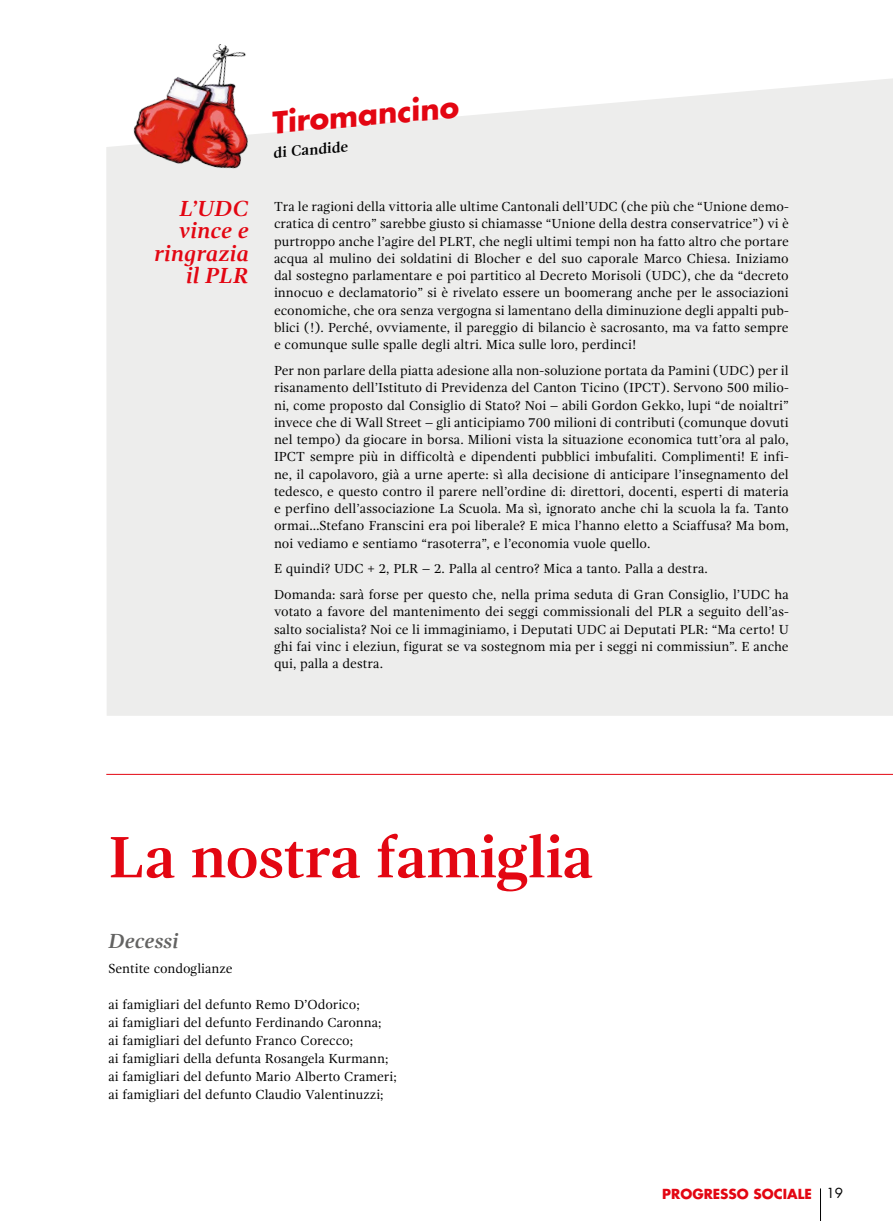
<style>
.page{position:relative;width:893px;height:1221px;background:#fff}
.page>*{position:absolute;margin:0;border:0;box-sizing:border-box;transform-origin:0 0}
.t1{font:700 60px "Gandhi Serif";letter-spacing:-.015em;color:#e30612}
.t2{font:700 29.4px "Futura Std";color:#e30612}
.t3{font:italic 700 22.5px/22.5px "Gandhi Serif";letter-spacing:.005em;color:#e30612;text-align:right}
.t4{font:italic 700 21px "Gandhi Serif";letter-spacing:.005em;color:#636362}
.t5{font:700 15px "Gandhi Serif";color:#000}
.t6{font:13.5px/17.2px "Gandhi Serif";color:#000;text-align:justify}
.t7{font:700 13.5px "Futura Std";color:#e30612}
.s1{font-weight:400;color:#000}
</style>
<div class="page">
<div style="left:106px;top:78px;width:787px;height:637px;background:#ededec"></div>
<img style="left:123px;top:44px;width:152px;height:130px">
<hr style="left:820px;top:1188px;width:1px;height:32px;background:#000">
<hr style="left:106px;top:774px;width:787px;height:1px;background:#e30612">
<h3 class="t3" style="left:154px;top:197px;width:96px">L’UDC vince e ringrazia il PLR</h3>
<h2 class="t2" style="left:270px;top:103px;width:189px;rotate:-5deg">Tiromancino</h2>
<p class="t5" style="left:272px;top:144px;width:77px;rotate:-5deg">di Candide</p>
<p class="t6" style="left:274px;top:198px;width:516px">Tra le ragioni della vittoria alle ultime Cantonali dell’UDC (che più che “Unione demo&shy;cratica di centro” sarebbe giusto si chiamasse “Unione della destra conservatrice”) vi è purtroppo anche l’agire del PLRT, che negli ultimi tempi non ha fatto altro che portare acqua al mulino dei soldatini di Blocher e del suo caporale Marco Chiesa. Iniziamo dal sostegno parlamentare e poi partitico al Decreto Morisoli (UDC), che da “decreto innocuo e declamatorio” si è rivelato essere un boomerang anche per le associazioni economiche, che ora senza vergogna si lamentano della diminuzione degli appalti pub&shy;blici (!). Perché, ovviamente, il pareggio di bilancio è sacrosanto, ma va fatto sempre e comunque sulle spalle degli altri. Mica sulle loro, perdinci!</p>
<p class="t6" style="left:274px;top:362px;width:516px">Per non parlare della piatta adesione alla non-soluzione portata da Pamini (UDC) per il risanamento dell’Istituto di Previdenza del Canton Ticino (IPCT). Servono 500 milio&shy;ni, come proposto dal Consiglio di Stato? Noi – abili Gordon Gekko, lupi “de noialtri” invece che di Wall Street – gli anticipiamo 700 milioni di contributi (comunque dovuti nel tempo) da giocare in borsa. Milioni vista la situazione economica tutt’ora al palo, IPCT sempre più in difficoltà e dipendenti pubblici imbufaliti. Complimenti! E infi&shy;ne, il capolavoro, già a urne aperte: sì alla decisione di anticipare l’insegnamento del tedesco, e questo contro il parere nell’ordine di: direttori, docenti, esperti di materia e perfino dell’associazione La Scuola. Ma sì, ignorato anche chi la scuola la fa. Tanto ormai…Stefano Franscini era poi liberale? E mica l’hanno eletto a Sciaffusa? Ma bom, noi vediamo e sentiamo “rasoterra”, e l’economia vuole quello.</p>
<p class="t6" style="left:274px;top:556px;width:516px;line-height:25.8px">E quindi? UDC + 2, PLR – 2. Palla al centro? Mica a tanto. Palla a destra.<br>Domanda: sarà forse per questo che, nella prima seduta di Gran Consiglio, l’UDC ha</p>
<p class="t6" style="left:274px;top:603px;width:516px">votato a favore del mantenimento dei seggi commissionali del PLR a seguito dell’as&shy;salto socialista? Noi ce li immaginiamo, i Deputati UDC ai Deputati PLR: “Ma certo! U ghi fai vinc i eleziun, figurat se va sostegnom mia per i seggi ni commissiun”. E anche qui, palla a destra.</p>
<h1 class="t1" style="left:108px;top:822px;width:487px">La nostra famiglia</h1>
<h3 class="t4" style="left:108px;top:928px;width:72px">Decessi</h3>
<p class="t6" style="left:108px;top:959px;width:126px">Sentite condoglianze</p>
<p class="t6" style="left:108px;top:995px;width:290px;line-height:18px;text-align:left">ai famigliari del defunto Remo D’Odorico;<br>ai famigliari del defunto Ferdinando Caronna;<br>ai famigliari del defunto Franco Corecco;<br>ai famigliari della defunta Rosangela Kurmann; ai famigliari del defunto Mario Alberto Crameri; ai famigliari del defunto Claudio Valentinuzzi;</p>
<p class="t7" style="left:662px;top:1184px;width:182px">PROGRESSO SOCIALE <span class="s1">19</span></p>
</div>
